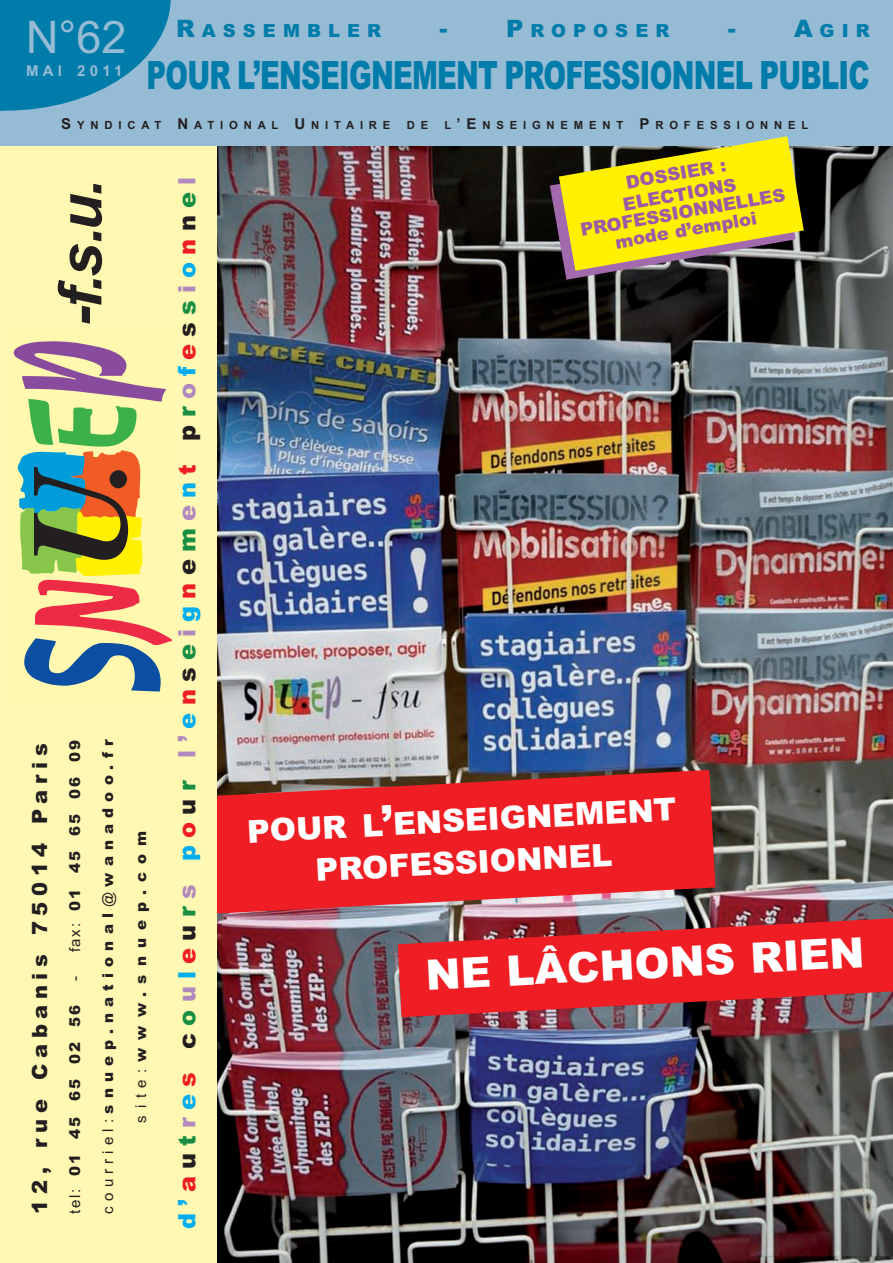
<style>
.page{position:relative;width:893px;height:1263px;background:#fff}
.page>*{position:absolute;margin:0;border:0;box-sizing:border-box;transform-origin:0 0}
.t1{font:italic 700 60px "Arial";color:#231f20}
.t2{font:45px "Arial";color:#96bbd5}
.t3{font:900 42px "Arial";color:#fff}
.t4{font:900 39px "Arial";letter-spacing:-.025em;color:#007caa;scale:.7 1}
.t5{font:900 31.5px/42px "Arial";color:#fff;text-align:center}
.t6{font:900 24px "Arial";letter-spacing:.3em;color:#00aeef}
.t7{font:900 24px "Arial";color:#007caa}
.t8{font:900 21px "Arial";letter-spacing:.265em;color:#231f20}
.t9{font:900 18px/21.6px "Arial";color:#9b5ba5;text-align:center}
.t10{font:900 18px "Arial";letter-spacing:.39em;color:#007caa}
.t11{font:900 15px "Arial";letter-spacing:.41em;color:#231f20}
.t12{font:900 15px "Arial";letter-spacing:.535em;color:#231f20}
.t13{font:700 15px "Arial";letter-spacing:.28em;color:#96bbd5}
.t14{font:700 11.25px "Arial";letter-spacing:.52em;color:#231f20}
.s1{font-size:24px}
.s2{font-size:15px}
.s3{color:#ee1e24}
.s4{color:#231f20}
.s5{color:#188e42}
.s6{color:#b289be}
.s7{font-weight:400}
.s8{font-size:42px}
</style>
<div class="page">
<img style="left:0;top:0;width:893px;height:1263px">
<p class="t10" style="left:176px;top:23px;width:207px"><span class="s1">R</span>ASSEMBLER</p>
<h3 class="t7" style="left:440px;top:19px;width:9px">-</h3>
<p class="t10" style="left:506px;top:23px;width:165px"><span class="s1">P</span>ROPOSER</p>
<h3 class="t7" style="left:728px;top:19px;width:9px">-</h3>
<p class="t10" style="left:794px;top:23px;width:77px"><span class="s1">A</span>GIR</p>
<h3 class="t4" style="left:146px;top:61px;width:1035px">POUR L’ENSEIGNEMENT PROFESSIONNEL PUBLIC</h3>
<p class="t14" style="left:61px;top:121px;width:331px"><span class="s2">S</span>YNDICAT <span class="s2">N</span>ATIONAL <span class="s2">U</span>NITAIRE</p>
<p class="t14" style="left:407px;top:121px;width:23px">D E</p>
<p class="t14" style="left:444px;top:121px;width:365px">L<span class="s2">’E</span>NSEIGNEMENT <span class="s2">P</span>ROFESSIONNEL</p>
<h2 class="t2" style="left:26px;top:21px;width:102px">N°62</h2>
<p class="t13" style="left:26px;top:65px;width:98px">MAI 2011</p>
<h1 class="t1" style="left:58px;top:326px;width:148px;rotate:-90deg">-f.s.u.</h1>
<h3 class="t6" style="left:178px;top:1229px;width:1054px;rotate:-90deg">d’<span class="s3">a</span><span class="s4">u</span><span class="s5">t</span><span class="s6">r</span>e<span class="s3">s</span> <span class="s4">c</span><span class="s5">o</span><span class="s6">u</span>l<span class="s3">e</span><span class="s4">u</span><span class="s5">r</span><span class="s6">s</span> p<span class="s3">o</span><span class="s4">u</span><span class="s5">r</span> <span class="s6">l’</span>e<span class="s3">n</span><span class="s4">s</span><span class="s5">e</span><span class="s6">i</span>g<span class="s3">n</span><span class="s4">e</span><span class="s5">m</span><span class="s6">e</span>n<span class="s3">t</span> <span class="s4">p</span><span class="s5">r</span><span class="s6">o</span>f<span class="s3">e</span><span class="s4">s</span><span class="s5">s</span><span class="s6">i</span>o<span class="s3">n</span><span class="s4">n</span><span class="s5">e</span><span class="s6">l</span></h3>
<p class="t11" style="left:69px;top:981px;width:243px;rotate:-90deg"><span class="s7">- fax:</span> 01 45 65 06 09</p>
<p class="t11" style="left:102px;top:1213px;width:476px;rotate:-90deg"><span class="s7">courriel:</span>snuep.national<span class="s7">@</span>wanadoo.fr</p>
<p class="t8" style="left:32px;top:1213px;width:471px;rotate:-90deg">12, rue Cabanis 75014 Paris</p>
<p class="t12" style="left:135px;top:1123px;width:294px;rotate:-90deg"><span class="s7">site:</span>www.snuep.com</p>
<p class="t11" style="left:69px;top:1213px;width:210px;rotate:-90deg"><span class="s7">tel:</span> 01 45 65 02 56</p>
<p class="t9" style="left:618px;top:175px;width:116px;line-height:21px;rotate:-10deg">DOSSIER :<br>ELECTIONS</p>
<p class="t9" style="left:563px;top:188px;width:209px;rotate:-10deg">DOSSIER :<br>ELECTIONS<br>PROFESSIONNELLES mode d’emploi</p>
<p class="t9" style="left:579px;top:223px;width:209px;line-height:18px;rotate:-10deg">PROFESSIONNELLES mode d’emploi</p>
<h3 class="t5" style="left:246px;top:814px;width:431px;rotate:-3deg">POUR L<span class="s8">’</span>ENSEIGNEMENT<br>PROFESSIONNEL</h3>
<h3 class="t3" style="left:425px;top:959px;width:441px;rotate:-3deg">NE LÂCHONS RIEN</h3>
</div>
